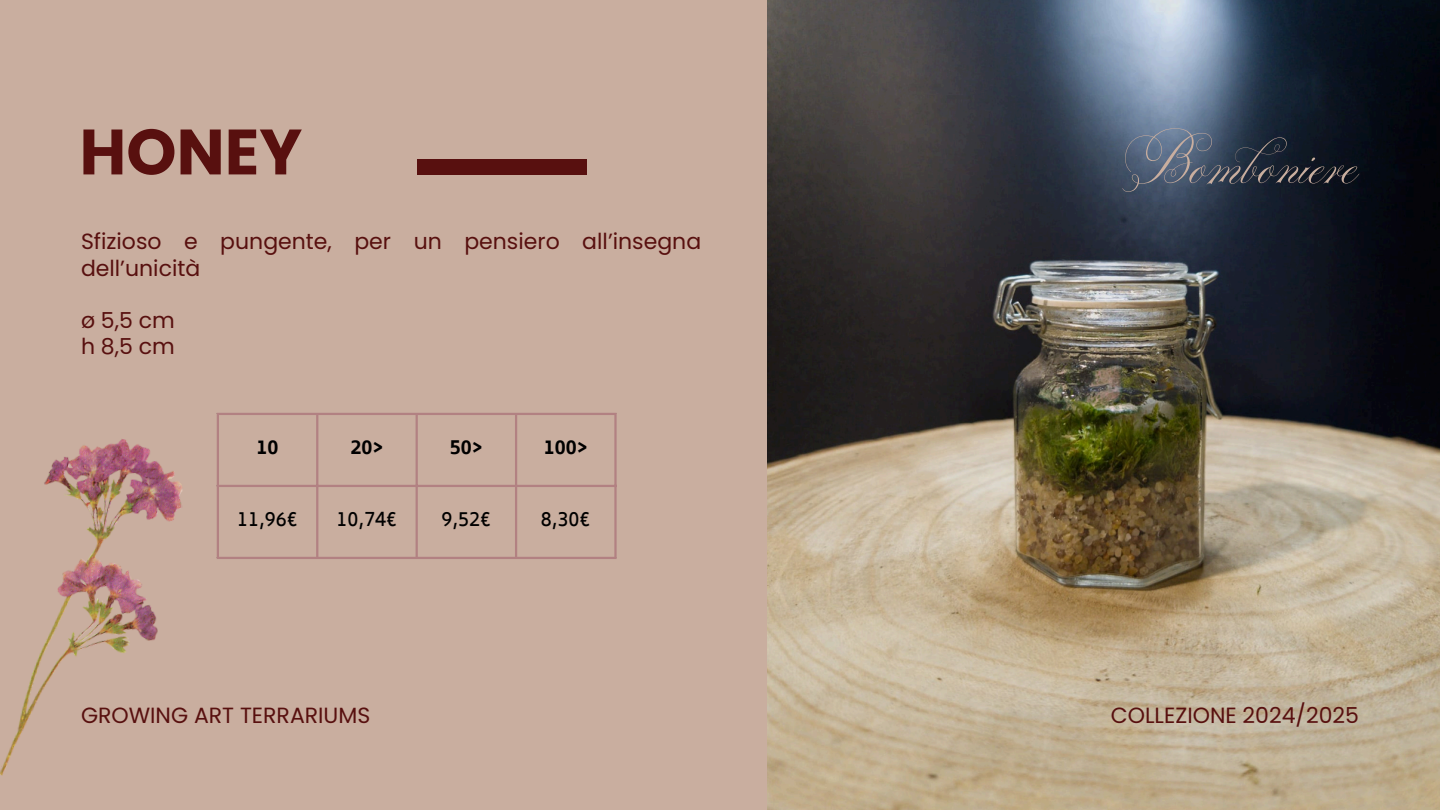
<style>
.page{position:relative;width:1440px;height:810px;background:#c9ae9f}
.page>*{position:absolute;margin:0;border:0;box-sizing:border-box;transform-origin:0 0}
.t1{font:82px "Parfumerie Script Curly";color:#c9ae9f}
.t2{font:700 64px "Poppins";color:#58100f}
.t3{font:22px/26.2px "Poppins";color:#58100f}
.t4{font:20px "Biryani";color:#000}
.t5{font:700 20px "Biryani";color:#000}
</style>
<div class="page">
<img style="left:767px;top:0;width:673px;height:810px">
<div style="left:417px;top:159px;width:170px;height:15px;background:#58100f"></div>
<hr style="left:217px;top:415px;width:2px;height:142px;background:#b28182">
<hr style="left:316px;top:415px;width:2px;height:142px;background:#b28182">
<hr style="left:416px;top:415px;width:2px;height:142px;background:#b28182">
<hr style="left:515px;top:415px;width:2px;height:142px;background:#b28182">
<hr style="left:614px;top:415px;width:3px;height:142px;background:#b28182">
<hr style="left:217px;top:413px;width:400px;height:2px;background:#b28182">
<hr style="left:217px;top:485px;width:400px;height:2px;background:#b28182">
<hr style="left:217px;top:557px;width:400px;height:2px;background:#b28182">
<img style="left:0;top:439px;width:183px;height:337px">
<h2 class="t2" style="left:79px;top:107px;width:224px">HONEY</h2>
<p class="t3" style="left:81px;top:229px;width:622px">Sfizioso e pungente, per un pensiero all’insegna dell’unicità</p>
<p class="t3" style="left:81px;top:307px;width:95px">ø 5,5 cm</p>
<p class="t3" style="left:81px;top:334px;width:95px">h 8,5 cm</p>
<p class="t5" style="left:257px;top:435px;width:23px">10</p>
<p class="t5" style="left:350px;top:435px;width:34px">20&gt;</p>
<p class="t5" style="left:450px;top:435px;width:34px">50&gt;</p>
<p class="t5" style="left:544px;top:435px;width:45px">100&gt;</p>
<p class="t4" style="left:237px;top:507px;width:62px">11,96€</p>
<p class="t4" style="left:337px;top:507px;width:62px">10,74€</p>
<p class="t4" style="left:442px;top:507px;width:51px">9,52€</p>
<p class="t4" style="left:541px;top:507px;width:51px">8,30€</p>
<p class="t1" style="left:1125px;top:122px;width:235px">Bomboniere</p>
<p class="t3" style="left:81px;top:702px;width:291px">GROWING ART TERRARIUMS</p>
<p class="t3" style="left:1111px;top:702px;width:250px">COLLEZIONE 2024/2025</p>
</div>
